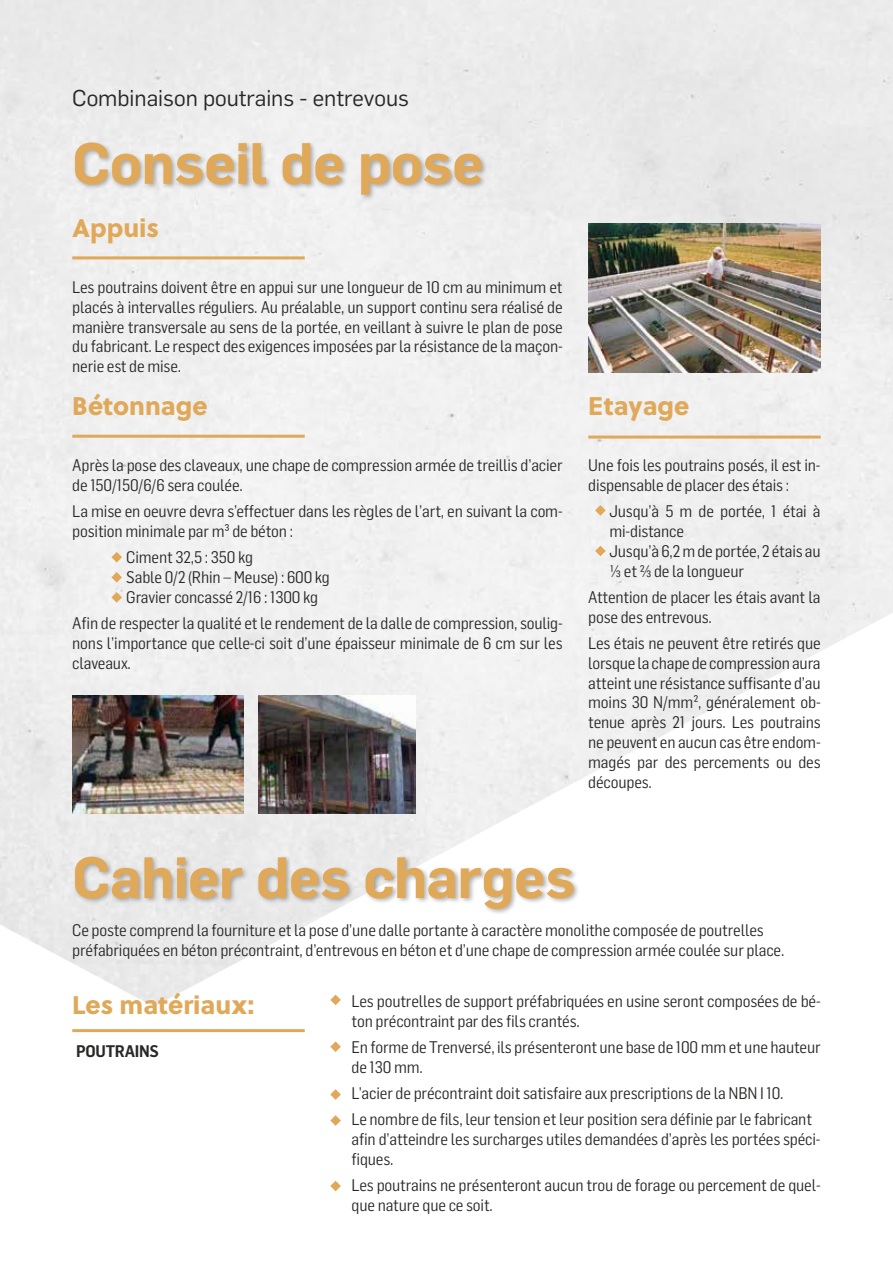
<style>
.page{position:relative;width:893px;height:1263px;background:#fff}
.page>*{position:absolute;margin:0;border:0;box-sizing:border-box;transform-origin:0 0}
.t1{font:600 57px "Flama";letter-spacing:-.01em;color:#e0a95a}
.t2{font:800 25.5px "Soleil";color:#e0a95a}
.t3{font:22.5px "Flama";color:#282827}
.t4{font:16.5px/19.8px "Flama Semicondensed";letter-spacing:-.01em;color:#282827}
.t5{font:600 16.5px "Flama Semicondensed";letter-spacing:-.015em;color:#282827}
</style>
<div class="page">
<img style="left:0;top:0;width:893px;height:1007px">
<div style="left:73px;top:140px;width:415px;height:61px;background:#000;opacity:.3"></div>
<div style="left:73px;top:855px;width:507px;height:61px;background:#000;opacity:.3"></div>
<hr style="left:72px;top:256px;width:233px;height:3px;background:#e0a95a">
<hr style="left:72px;top:1029px;width:233px;height:3px;background:#e0a95a">
<hr style="left:588px;top:436px;width:233px;height:3px;background:#e0a95a">
<svg style="left:595px;top:505px;width:11px;height:11px"></svg>
<svg style="left:595px;top:546px;width:11px;height:10px"></svg>
<hr style="left:72px;top:435px;width:233px;height:3px;background:#e0a95a">
<svg style="left:111px;top:552px;width:11px;height:10px"></svg>
<svg style="left:111px;top:572px;width:11px;height:11px"></svg>
<svg style="left:111px;top:592px;width:11px;height:11px"></svg>
<svg style="left:330px;top:994px;width:11px;height:11px"></svg>
<svg style="left:330px;top:1041px;width:11px;height:11px"></svg>
<svg style="left:330px;top:1089px;width:11px;height:11px"></svg>
<svg style="left:330px;top:1115px;width:11px;height:11px"></svg>
<svg style="left:330px;top:1181px;width:11px;height:10px"></svg>
<img style="left:588px;top:224px;width:233px;height:148px">
<img style="left:258px;top:696px;width:158px;height:117px">
<img style="left:72px;top:696px;width:172px;height:118px">
<h3 class="t3" style="left:72px;top:81px;width:338px">Combinaison poutrains - entrevous</h3>
<h1 class="t1" style="left:72px;top:121px;width:413px">Conseil de pose</h1>
<h2 class="t2" style="left:72px;top:208px;width:88px">Appuis</h2>
<p class="t4" style="left:72px;top:277px;width:492px;text-align:justify">Les poutrains doivent être en appui sur une longueur de 10 cm au minimum et placés à intervalles réguliers. Au préalable, un support continu sera réalisé de manière transversale au sens de la portée, en veillant à suivre le plan de pose du fabricant. Le respect des exigences imposées par la résistance de la maçon&shy;nerie est de mise.</p>
<h2 class="t2" style="left:72px;top:386px;width:137px">Bétonnage</h2>
<p class="t4" style="left:72px;top:455px;width:492px">Après la pose des claveaux, une chape de compression armée de treillis d’acier de 150/150/6/6 sera coulée.</p>
<p class="t4" style="left:72px;top:501px;width:492px">La mise en oeuvre devra s’effectuer dans les règles de l’art, en suivant la com&shy;position minimale par m³ de béton :</p>
<p class="t4" style="left:126px;top:547px;width:205px">Ciment 32,5 : 350 kg<br>Sable 0/2 (Rhin – Meuse) : 600 kg<br>Gravier concassé 2/16 : 1300 kg</p>
<p class="t4" style="left:72px;top:613px;width:492px;text-align:justify">Afin de respecter la qualité et le rendement de la dalle de compression, soulig&shy;nons l’importance que celle-ci soit d’une épaisseur minimale de 6 cm sur les claveaux.</p>
<h2 class="t2" style="left:588px;top:386px;width:103px">Etayage</h2>
<p class="t4" style="left:588px;top:455px;width:234px">Une fois les poutrains posés, il est in&shy;dispensable de placer des étais :</p>
<p class="t4" style="left:609px;top:501px;width:213px">Jusqu’à 5 m de portée, 1 étai à mi-distance<br>Jusqu’à 6,2 m de portée, 2 étais au ⅓ et ⅔ de la longueur</p>
<p class="t4" style="left:588px;top:586px;width:234px">Attention de placer les étais avant la pose des entrevous.</p>
<p class="t4" style="left:588px;top:632px;width:234px;text-align:justify">Les étais ne peuvent être retirés que lorsque la chape de compression aura atteint une résistance suffisante d’au moins 30 N/mm², généralement ob&shy;tenue après 21 jours. Les poutrains ne peuvent en aucun cas être endom&shy;magés par des percements ou des découpes.</p>
<h1 class="t1" style="left:72px;top:835px;width:505px">Cahier des charges</h1>
<p class="t4" style="left:72px;top:920px;width:714px">Ce poste comprend la fourniture et la pose d’une dalle portante à caractère monolithe composée de poutrelles préfabriquées en béton précontraint, d’entrevous en béton et d’une chape de compression armée coulée sur place.</p>
<h2 class="t2" style="left:72px;top:984px;width:183px">Les matériaux:</h2>
<p class="t5" style="left:76px;top:1040px;width:85px">POUTRAINS</p>
<p class="t4" style="left:351px;top:990px;width:471px">Les poutrelles de support préfabriquées en usine seront composées de bé&shy;ton précontraint par des fils crantés.</p>
<p class="t4" style="left:351px;top:1036px;width:471px">En forme de Trenversé, ils présenteront une base de 100 mm et une hauteur de 130 mm.</p>
<p class="t4" style="left:351px;top:1079px;width:462px;line-height:26.2px">L’acier de précontraint doit satisfaire aux prescriptions de la NBN I 10.<br>Le nombre de fils, leur tension et leur position sera définie par le fabricant</p>
<p class="t4" style="left:351px;top:1128px;width:471px">afin d’atteindre les surcharges utiles demandées d’après les portées spéci&shy;fiques.</p>
<p class="t4" style="left:351px;top:1174px;width:471px">Les poutrains ne présenteront aucun trou de forage ou percement de quel&shy;que nature que ce soit.</p>
</div>
